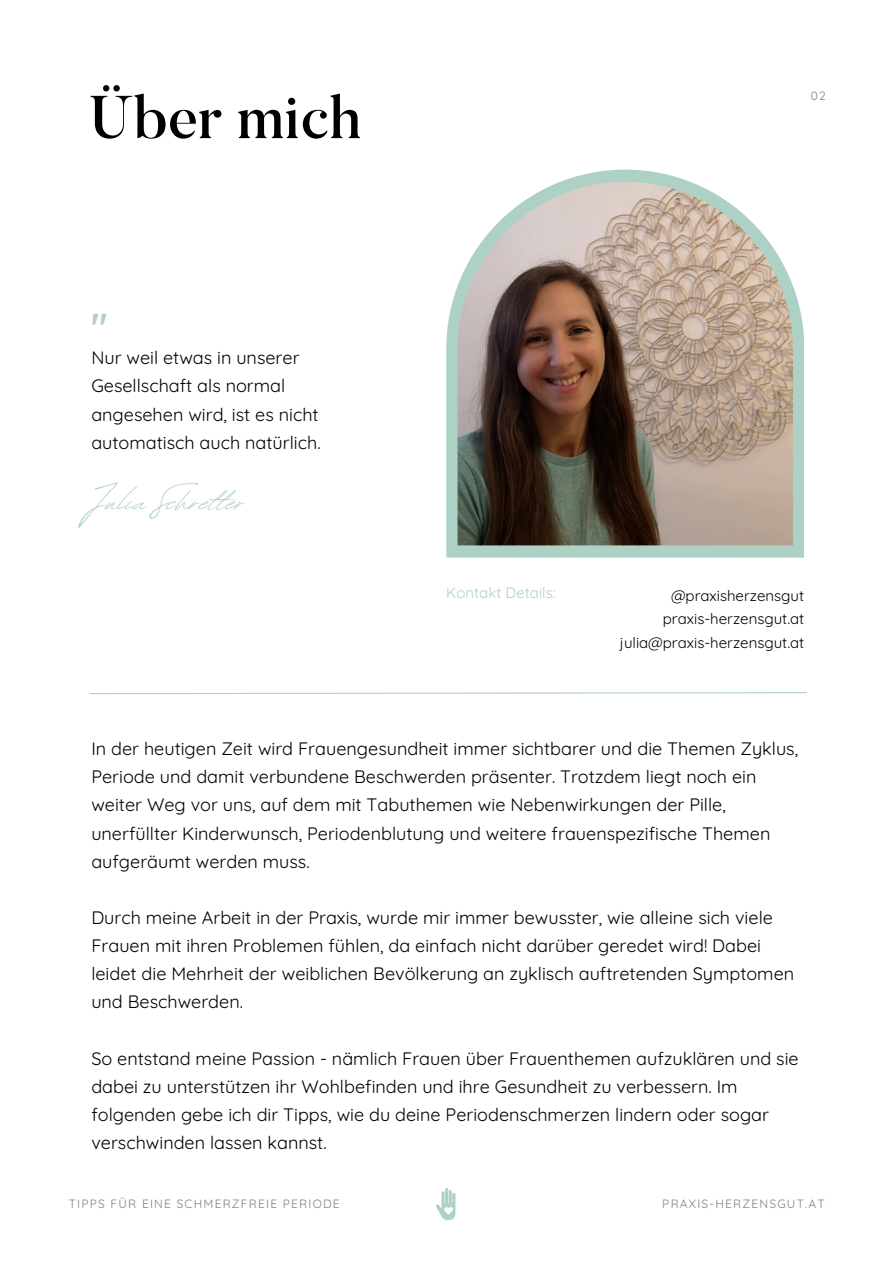
<style>
.page{position:relative;width:894px;height:1264px;background:#fff}
.page>*{position:absolute;margin:0;border:0;box-sizing:border-box;transform-origin:0 0}
.t1{font:500 60px "Butler";color:#000}
.t2{font:45px "Revive 80 Signature";color:#aed1c5}
.t3{font:700 37.5px "Quicksand";color:#aed1c5}
.t4{font:18px/28.2px "Quicksand";color:#000}
.t5{font:15px/23.7px "Quicksand";color:#000;text-align:center}
.t6{font:15px "Quicksand";color:#aed1c5}
.t7{font:12px "Quicksand";letter-spacing:.1em;color:#7f7f7f}
</style>
<div class="page">
<svg style="left:446px;top:170px;width:358px;height:387px;fill:#aed1c5"></svg>
<img style="left:457px;top:182px;width:335px;height:363px">
<svg style="left:89px;top:692px;width:718px;height:2px"></svg>
<img style="left:436px;top:1188px;width:20px;height:32px">
<p class="t1" style="left:89px;top:94px;width:273px">Über mich</p>
<p class="t3" style="left:91px;top:303px;width:18px">"</p>
<p class="t4" style="left:91px;top:343px;width:231px">Nur weil etwas in unserer<br>Gesellschaft als normal angesehen wird, ist es nicht automatisch auch natürlich.</p>
<h3 class="t2" style="left:91px;top:466px;width:155px">Julia Schret er</h3>
<p class="t7" style="left:810px;top:88px;width:16px">02</p>
<p class="t6" style="left:446px;top:583px;width:111px">Kontakt Details:</p>
<h3 class="t5" style="left:662px;top:583px;width:143px">@praxisherzensgut praxis-herzensgut.at</h3>
<p class="t5" style="left:619px;top:630px;width:186px">julia@praxis-herzensgut.at</p>
<p class="t4" style="left:91px;top:734px;width:708px">In der heutigen Zeit wird Frauengesundheit immer sichtbarer und die Themen Zyklus, Periode und damit verbundene Beschwerden präsenter. Trotzdem liegt noch ein weiter Weg vor uns, auf dem mit Tabuthemen wie Nebenwirkungen der Pille, unerfüllter Kinderwunsch, Periodenblutung und weitere frauenspezifische Themen aufgeräumt werden muss.</p>
<h2 class="t4" style="left:91px;top:903px;width:704px">Durch meine Arbeit in der Praxis, wurde mir immer bewusster, wie alleine sich viele Frauen mit ihren Problemen fühlen, da einfach nicht darüber geredet wird! Dabei leidet die Mehrheit der weiblichen Bevölkerung an zyklisch auftretenden Symptomen und Beschwerden.</h2>
<p class="t4" style="left:91px;top:1043px;width:708px">So entstand meine Passion - nämlich Frauen über Frauenthemen aufzuklären und sie dabei zu unterstützen ihr Wohlbefinden und ihre Gesundheit zu verbessern. Im folgenden gebe ich dir Tipps, wie du deine Periodenschmerzen lindern oder sogar verschwinden lassen kannst.</p>
<p class="t7" style="left:69px;top:1196px;width:272px">TIPPS FÜR EINE SCHMERZFREIE PERIODE</p>
<h4 class="t7" style="left:662px;top:1196px;width:164px">PRAXIS-HERZENSGUT.AT</h4>
</div>
